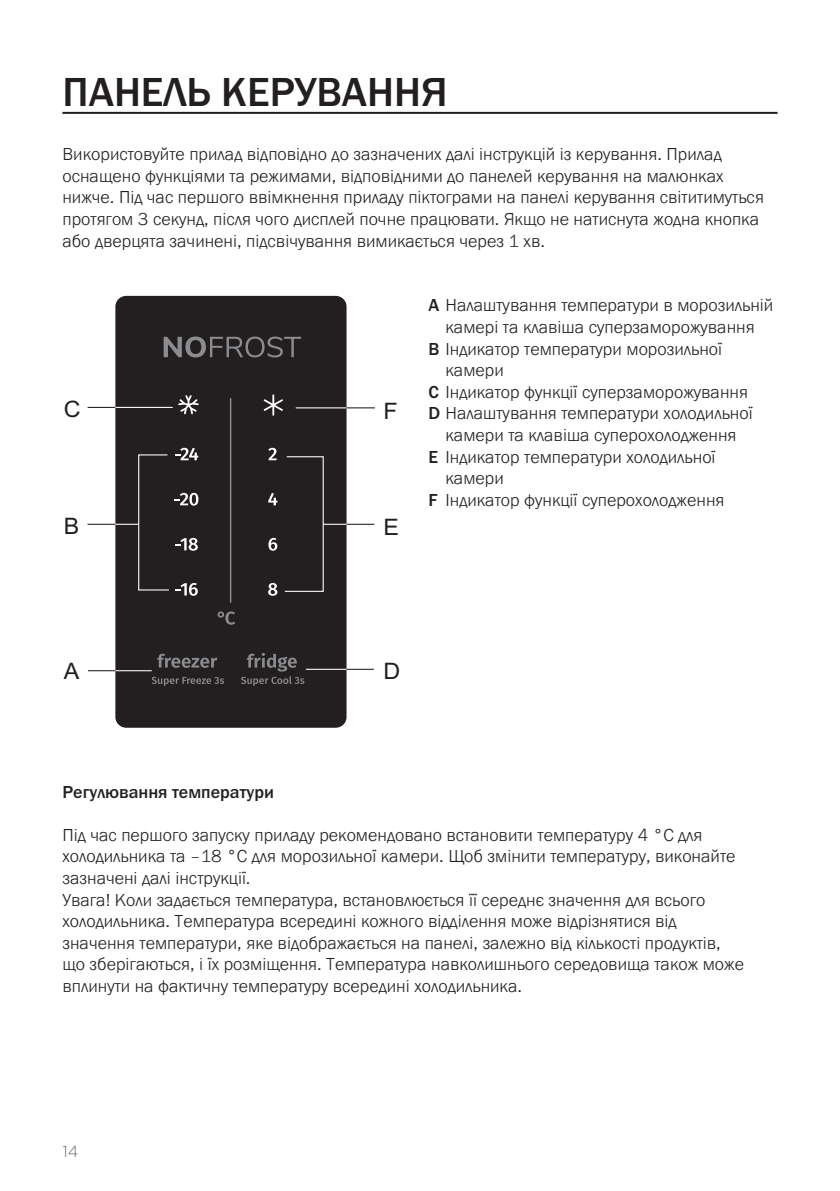
<style>
.page{position:relative;width:840px;height:1191px;background:#fff}
.page>*{position:absolute;margin:0;border:0;box-sizing:border-box;transform-origin:0 0}
.glavni_naslov{font:500 42px "Franklin Gothic URW";color:#231f20}
.t1{font:22.6px "Arial";color:#231f20}
.besedilo{font:300 18px/21.6px "Franklin Gothic URW";color:#231f20}
.seznam{font:300 18px/21.6px "Franklin Gothic URW";color:#231f20;text-align:center}
.besedilo-2{font:500 18px "Franklin Gothic URW";color:#231f20}
.t2{font:300 16px "Gotham";color:#6c6d70}
.s1{font-weight:500}
</style>
<div class="page">
<hr style="left:62px;top:112px;width:715px;height:2px;background:#231f20">
<div style="left:115px;top:296px;width:231px;height:431px;background:#231f20;border-radius:11px"></div>
<svg style="left:263px;top:394px;width:20px;height:12px"></svg>
<svg style="left:178px;top:395px;width:21px;height:11px"></svg>
<svg style="left:268px;top:592px;width:9px;height:4px"></svg>
<hr style="left:230px;top:398px;width:1px;height:205px;background:#8a8c8f">
<svg style="left:163px;top:336px;width:138px;height:21px"></svg>
<svg style="left:157px;top:653px;width:60px;height:15px"></svg>
<svg style="left:151px;top:676px;width:73px;height:10px"></svg>
<svg style="left:241px;top:653px;width:63px;height:33px"></svg>
<svg style="left:217px;top:611px;width:18px;height:13px"></svg>
<hr style="left:87px;top:407px;width:86px;height:1px;background:#231f20">
<svg style="left:114px;top:406px;width:261px;height:186px"></svg>
<svg style="left:346px;top:524px;width:28px;height:1px"></svg>
<svg style="left:87px;top:448px;width:111px;height:148px"></svg>
<hr style="left:88px;top:670px;width:64px;height:1px;background:#231f20">
<hr style="left:115px;top:670px;width:37px;height:1px;background:#fff">
<hr style="left:306px;top:669px;width:67px;height:1px;background:#231f20">
<hr style="left:306px;top:669px;width:40px;height:1px;background:#fff">
<p class="glavni_naslov" style="left:62px;top:66px;width:386px">ПАНЕЛЬ КЕРУВАННЯ</p>
<p class="besedilo" style="left:62px;top:144px;width:702px">Використовуйте прилад відповідно до зазначених далі інструкцій із керування. Прилад оснащено функціями та режимами, відповідними до панелей керування на малюнках нижче. Під час першого ввімкнення приладу піктограми на панелі керування світитимуться протягом 3 секунд, після чого дисплей почне працювати. Якщо не натиснута жодна кнопка або дверцята зачинені, підсвічування вимикається через 1 хв.</p>
<p class="t1" style="left:64px;top:396px;width:18px">C</p>
<p class="t1" style="left:383px;top:397px;width:16px">F</p>
<p class="seznam" style="left:428px;top:295px;width:346px"><span class="s1">A</span> Налаштування температури в морозильній камері та клавіша суперзаморожування</p>
<p class="seznam" style="left:445px;top:338px;width:278px;text-align:left;text-indent:-17px"><span class="s1">B</span> Індикатор температури морозильної камери</p>
<p class="seznam" style="left:428px;top:381px;width:321px"><span class="s1">C</span> Індикатор функції суперзаморожування</p>
<p class="seznam" style="left:428px;top:403px;width:325px"><span class="s1">D</span> Налаштування температури холодильної камери та клавіша суперохолодження</p>
<p class="seznam" style="left:445px;top:446px;width:271px;text-align:left;text-indent:-17px"><span class="s1">E</span> Індикатор температури холодильної камери</p>
<p class="seznam" style="left:428px;top:489px;width:297px"><span class="s1">F</span> Індикатор функції суперохолодження</p>
<p class="t1" style="left:64px;top:512px;width:17px">B</p>
<p class="t1" style="left:383px;top:514px;width:17px">E</p>
<p class="t1" style="left:64px;top:658px;width:17px">A</p>
<p class="t1" style="left:383px;top:658px;width:18px">D</p>
<p class="besedilo-2" style="left:62px;top:780px;width:213px">Регулювання температури</p>
<p class="besedilo" style="left:62px;top:824px;width:674px">Під час першого запуску приладу рекомендовано встановити температуру 4 °C для холодильника та –18 °C для морозильної камери. Щоб змінити температуру, виконайте зазначені далі інструкції.</p>
<p class="besedilo" style="left:62px;top:889px;width:682px">Увага! Коли задається температура, встановлюється її середнє значення для всього холодильника. Температура всередині кожного відділення може відрізнятися від значення температури, яке відображається на панелі, залежно від кількості продуктів, що зберігаються, і їх розміщення. Температура навколишнього середовища також може вплинути на фактичну температуру всередині холодильника.</p>
<p class="t2" style="left:62px;top:1140px;width:17px">14</p>
</div>
